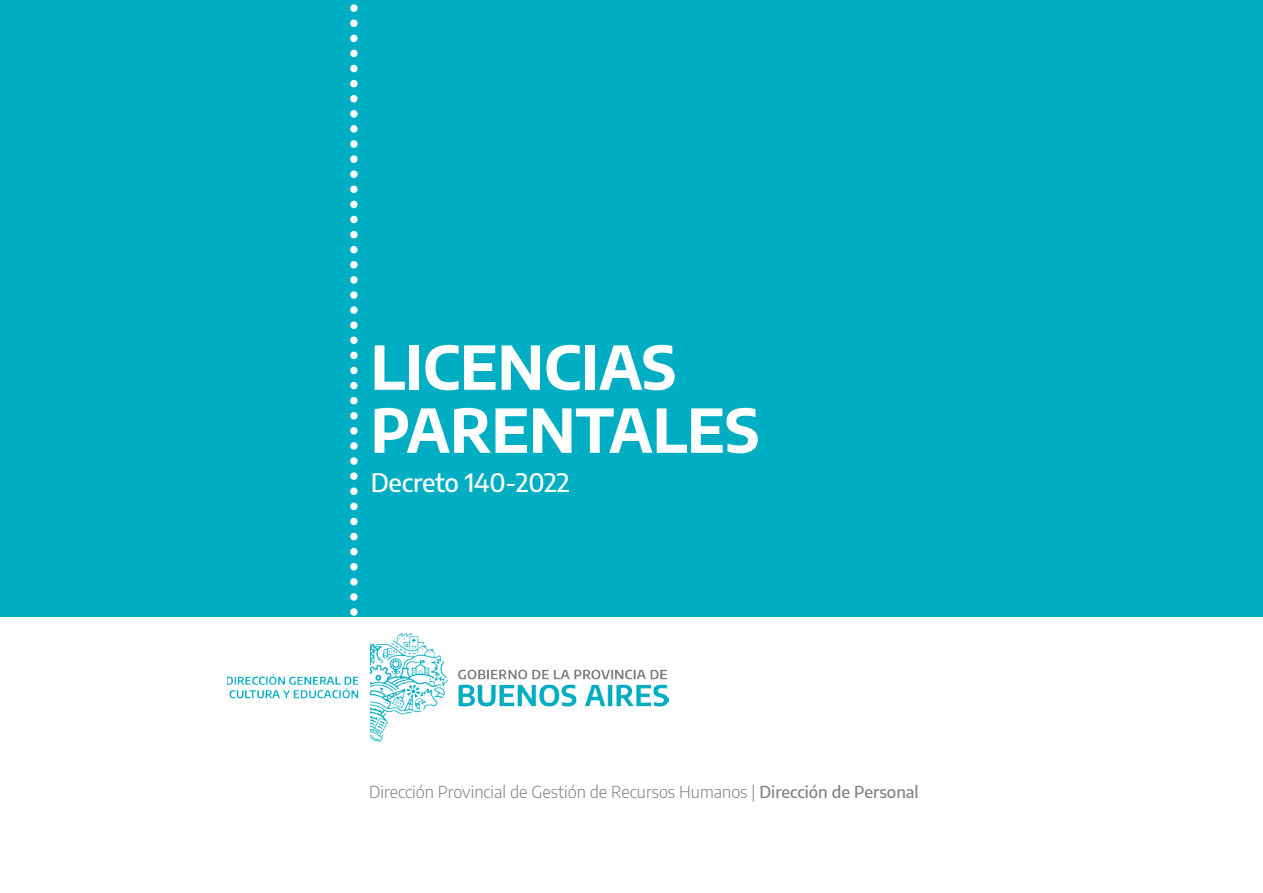
<style>
.page{position:relative;width:1263px;height:893px;background:#fff}
.page>*{position:absolute;margin:0;border:0;box-sizing:border-box;transform-origin:0 0}
.t1{font:700 60px/63px "Encode Sans";color:#fff}
.t2{font:500 25.5px "Encode Sans";letter-spacing:-.01em;color:#fff}
.t3{font:300 16.5px "Encode Sans";color:#838383}
.s1{font-weight:500}
</style>
<div class="page">
<div style="left:0;top:0;width:1263px;height:616px;background:#00aec3"></div>
<svg style="left:350px;top:8px;width:8px;height:609px"></svg>
<img style="left:228px;top:632px;width:441px;height:111px">
<h1 class="t1" style="left:371px;top:332px;width:390px">LICENCIAS<br>PARENTALES</h1>
<h2 class="t2" style="left:371px;top:464px;width:201px">Decreto 140-2022</h2>
<p class="t3" style="left:369px;top:781px;width:551px">Dirección Provincial de Gestión de Recursos Humanos | <span class="s1">Dirección de Personal</span></p>
</div>
